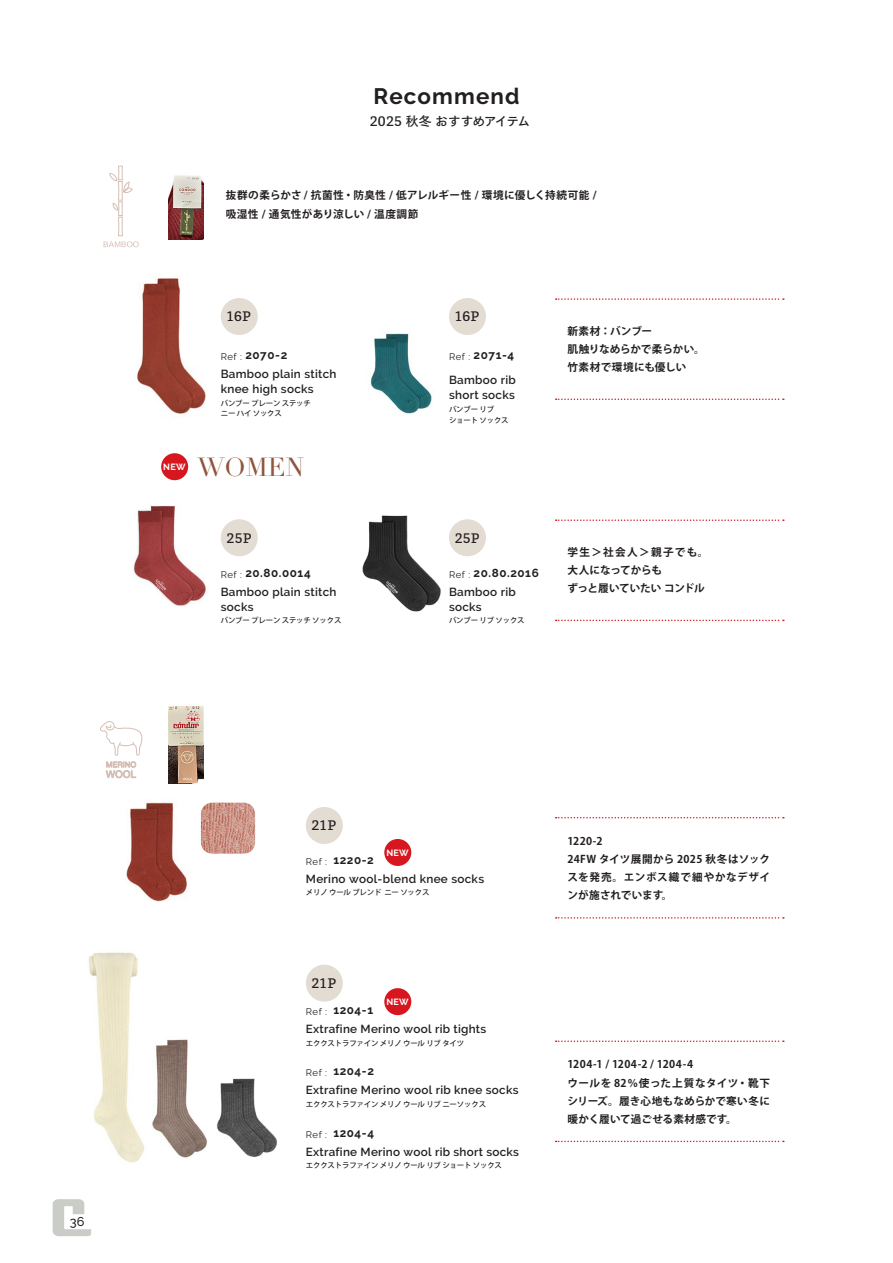
<style>
.page{position:relative;width:893px;height:1263px;background:#fff}
.page>*{position:absolute;margin:0;border:0;box-sizing:border-box;transform-origin:0 0}
.t1{font:25.5px "Didot";color:#8f553d}
.ref_数字{font:700 22.35px "Raleway";letter-spacing:.05em;color:#231f20}
.文章_見出し{font:12.75px "Toppan Bunkyu Gothic Pr 6 N DB";letter-spacing:.005em;color:#231f20}
.t2{font:500 12.75px "Raleway";color:#231f20}
.品名_en{font:600 11.7px "Raleway";letter-spacing:.025em;color:#231f20}
.ref_数字-2{font:700 11.7px "Raleway";letter-spacing:.05em;color:#231f20}
.オーダーロット{font:700 10.65px/18px "Koz Go Pr 6 N";letter-spacing:.02em;color:#231f20;text-align:justify}
.オーダーロット-2{font:700 10.65px/18px "Koz Go Pr 6 N";letter-spacing:.04em;color:#231f20}
.オーダーロット-3{font:700 10.65px "Koz Go Pr 6 N";letter-spacing:-.01em;color:#231f20}
.オーダーロット-4{font:700 10.65px "Koz Go Pr 6 N";letter-spacing:-.03em;color:#231f20}
.t3{font:700 9px "Raleway";letter-spacing:.03em;color:#fff}
.品名_カナ{font:500 7.5px "Koz Go Pr 6 N";letter-spacing:-.025em;color:#231f20}
</style>
<div class="page">
<svg style="left:53px;top:1199px;width:38px;height:37px"></svg>
<img style="left:133px;top:506px;width:92px;height:101px">
<div style="left:221px;top:298px;width:37px;height:37px;background:#e3dcd3;border-radius:50%"></div>
<div style="left:449px;top:298px;width:37px;height:37px;background:#e3dcd3;border-radius:50%"></div>
<div style="left:221px;top:519px;width:37px;height:37px;background:#e3dcd3;border-radius:50%"></div>
<div style="left:306px;top:807px;width:37px;height:37px;background:#e3dcd3;border-radius:50%"></div>
<div style="left:306px;top:965px;width:37px;height:37px;background:#e3dcd3;border-radius:50%"></div>
<div style="left:449px;top:519px;width:37px;height:37px;background:#e3dcd3;border-radius:50%"></div>
<img style="left:169px;top:175px;width:35px;height:65px">
<img style="left:370px;top:333px;width:62px;height:81px">
<img style="left:137px;top:278px;width:69px;height:136px">
<img style="left:362px;top:515px;width:101px;height:97px">
<div style="left:161px;top:453px;width:27px;height:27px;background:#d7171f;border-radius:50%"></div>
<div style="left:384px;top:839px;width:27px;height:27px;background:#d7171f;border-radius:50%"></div>
<div style="left:384px;top:988px;width:27px;height:27px;background:#d7171f;border-radius:50%"></div>
<img style="left:126px;top:802px;width:75px;height:100px">
<img style="left:169px;top:706px;width:35px;height:78px">
<svg style="left:100px;top:721px;width:43px;height:57px"></svg>
<img style="left:201px;top:803px;width:54px;height:51px">
<img style="left:88px;top:952px;width:51px;height:211px">
<img style="left:139px;top:1039px;width:68px;height:120px">
<img style="left:217px;top:1078px;width:60px;height:79px">
<svg style="left:104px;top:166px;width:35px;height:81px"></svg>
<svg style="left:556px;top:1141px;width:228px;height:1px"></svg>
<svg style="left:556px;top:917px;width:228px;height:1px"></svg>
<svg style="left:556px;top:398px;width:228px;height:2px"></svg>
<svg style="left:556px;top:620px;width:228px;height:1px"></svg>
<svg style="left:556px;top:1040px;width:228px;height:2px"></svg>
<svg style="left:556px;top:817px;width:228px;height:1px"></svg>
<svg style="left:556px;top:298px;width:228px;height:2px"></svg>
<svg style="left:556px;top:519px;width:228px;height:2px"></svg>
<p class="t2" style="left:70px;top:1214px;width:16px">36</p>
<p class="ref_数字" style="left:373px;top:83px;width:148px">Recommend</p>
<p class="文章_見出し" style="left:370px;top:114px;width:162px">2025 秋冬 おすすめアイテム</p>
<p class="オーダーロット" style="left:226px;top:187px;width:372px">抜群の柔らかさ / 抗菌性・防臭性 / 低アレルギー性 / 環境に優しく持続可能 /吸湿性 / 通気性があり涼しい / 温度調節</p>
<p class="文章_見出し" style="left:226px;top:309px;width:26px">16P</p>
<p class="文章_見出し" style="left:455px;top:309px;width:26px">16P</p>
<p class="ref_数字-2" style="left:221px;top:348px;width:68px"><sub>Ref</sub> <sub>:</sub> 2070-2</p>
<p class="品名_en" style="left:221px;top:367px;width:117px">Bamboo plain stitch</p>
<p class="品名_en" style="left:221px;top:382px;width:94px">knee high socks</p>
<p class="品名_カナ" style="left:221px;top:399px;width:92px">バンブー プレーン ステッチ</p>
<p class="品名_カナ" style="left:221px;top:409px;width:63px">ニー ハイ ソックス</p>
<p class="t3" style="left:163px;top:462px;width:24px">NEW</p>
<p class="t1" style="left:198px;top:452px;width:108px">WOMEN</p>
<p class="文章_見出し" style="left:226px;top:531px;width:27px">25P</p>
<p class="ref_数字-2" style="left:221px;top:566px;width:91px"><sub>Ref</sub> <sub>:</sub> 20.80.0014</p>
<p class="品名_en" style="left:221px;top:585px;width:117px">Bamboo plain stitch</p>
<p class="品名_en" style="left:221px;top:600px;width:34px">socks</p>
<p class="品名_カナ" style="left:221px;top:616px;width:122px">バンブー プレーン ステッチ ソックス</p>
<p class="ref_数字-2" style="left:449px;top:348px;width:67px"><sub>Ref</sub> <sub>:</sub> 2071-4</p>
<p class="品名_en" style="left:449px;top:373px;width:68px">Bamboo rib</p>
<p class="品名_en" style="left:449px;top:389px;width:67px">short socks</p>
<p class="品名_カナ" style="left:449px;top:405px;width:47px">バンブー リブ</p>
<p class="品名_カナ" style="left:449px;top:416px;width:61px">ショート ソックス</p>
<p class="文章_見出し" style="left:455px;top:531px;width:27px">25P</p>
<p class="ref_数字-2" style="left:449px;top:566px;width:91px"><sub>Ref</sub> <sub>:</sub> 20.80.2016</p>
<p class="品名_en" style="left:449px;top:585px;width:68px">Bamboo rib</p>
<p class="品名_en" style="left:449px;top:600px;width:34px">socks</p>
<p class="品名_カナ" style="left:449px;top:616px;width:77px">バンブー リブ ソックス</p>
<p class="オーダーロット" style="left:567px;top:322px;width:86px">新素材：バンブー</p>
<p class="オーダーロット-3" style="left:567px;top:343px;width:139px">肌触りなめらかで柔らかい。</p>
<p class="オーダーロット" style="left:567px;top:358px;width:120px">竹素材で環境にも優しい</p>
<p class="オーダーロット-2" style="left:567px;top:543px;width:153px">学生＞社会人＞親子でも。　大人になってからも</p>
<p class="オーダーロット-4" style="left:567px;top:582px;width:139px">ずっと履いていたい コンドル</p>
<p class="文章_見出し" style="left:312px;top:818px;width:26px">21P</p>
<p class="t3" style="left:386px;top:848px;width:24px">NEW</p>
<p class="ref_数字-2" style="left:306px;top:853px;width:70px"><sub>Ref</sub> <sub>:</sub> 1220-2</p>
<p class="品名_en" style="left:306px;top:872px;width:180px">Merino wool-blend knee socks</p>
<p class="品名_カナ" style="left:306px;top:888px;width:125px">メリノ ウール ブレンド ニー ソックス</p>
<p class="文章_見出し" style="left:312px;top:976px;width:26px">21P</p>
<p class="t3" style="left:386px;top:997px;width:24px">NEW</p>
<p class="ref_数字-2" style="left:306px;top:1003px;width:69px"><sub>Ref</sub> <sub>:</sub> 1204-1</p>
<p class="品名_en" style="left:306px;top:1022px;width:182px">Extrafine Merino wool rib tights</p>
<p class="品名_カナ" style="left:306px;top:1039px;width:160px">エククストラファイン メリノ ウール リブ タイツ</p>
<p class="ref_数字-2" style="left:306px;top:1064px;width:70px"><sub>Ref</sub> <sub>:</sub> 1204-2</p>
<p class="品名_en" style="left:306px;top:1083px;width:214px">Extrafine Merino wool rib knee socks</p>
<p class="品名_カナ" style="left:306px;top:1100px;width:182px">エククストラファイン メリノ ウール リブ ニーソックス</p>
<p class="ref_数字-2" style="left:306px;top:1126px;width:70px"><sub>Ref</sub> <sub>:</sub> 1204-4</p>
<p class="品名_en" style="left:306px;top:1145px;width:215px">Extrafine Merino wool rib short socks</p>
<p class="品名_カナ" style="left:306px;top:1161px;width:198px">エククストラファイン メリノ ウール リブ ショート ソックス</p>
<p class="オーダーロット" style="left:567px;top:832px;width:37px">1220-2</p>
<p class="オーダーロット" style="left:567px;top:850px;width:204px">24FW タイツ展開から 2025 秋冬はソックスを発売。エンボス織で細やかなデザインが施されでいます。</p>
<p class="オーダーロット" style="left:567px;top:1056px;width:127px">1204-1 / 1204-2 / 1204-4</p>
<p class="オーダーロット" style="left:567px;top:1074px;width:204px">ウールを 82％使った上質なタイツ・靴下シリーズ。履き心地もなめらかで寒い冬に暖かく履いて過ごせる素材感です。</p>
</div>
